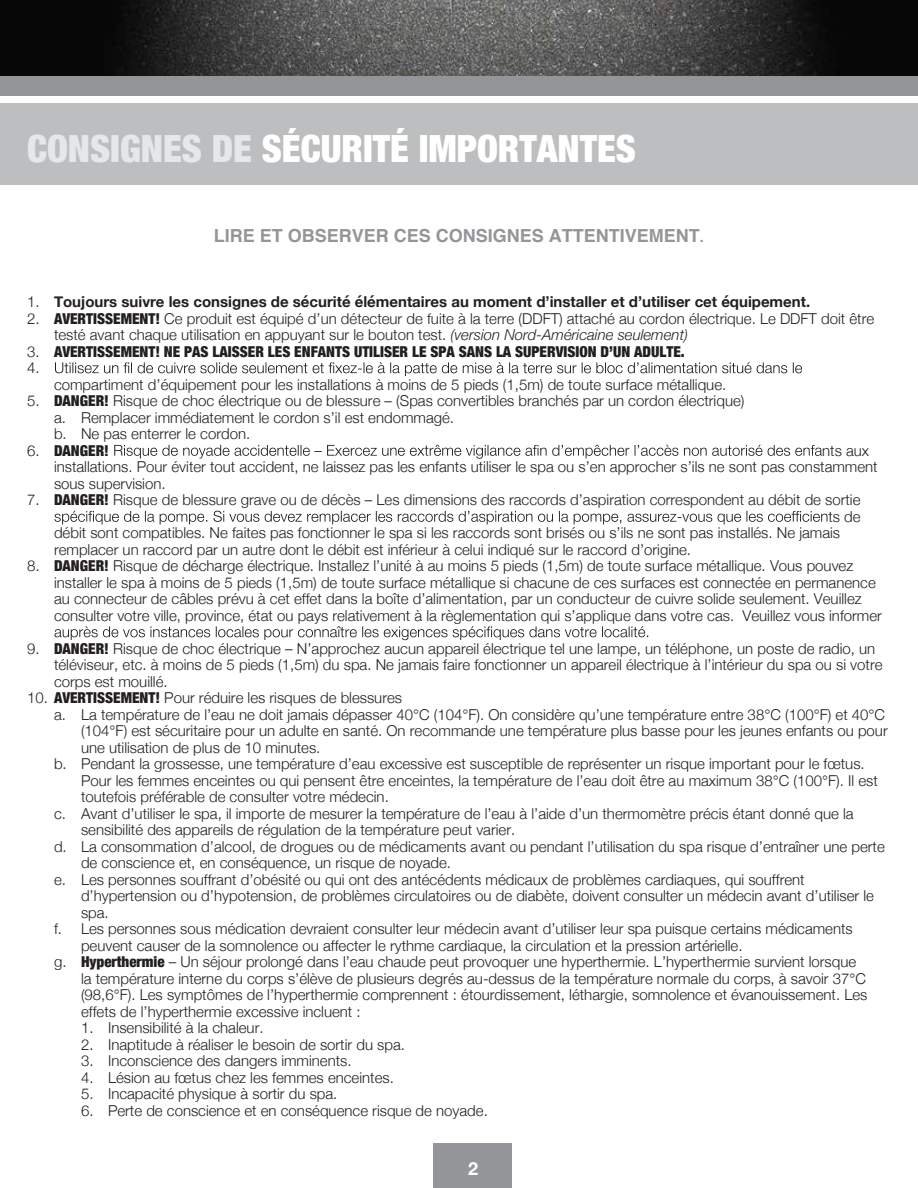
<style>
.page{position:relative;width:918px;height:1188px;background:#fff}
.page>*{position:absolute;margin:0;border:0;box-sizing:border-box;transform-origin:0 0}
.t1{font:900 condensed 37.5px "Helvetica Neue";color:#fff}
.t2{font:700 18px "Helvetica";color:#939598}
.t3{font:700 18px "Helvetica Neue";color:#fff}
.t4{font:300 15px/16.5px "Helvetica Neue";color:#231f20}
.t5{font:700 15px "Helvetica Neue";color:#231f20}
.t6{font:900 condensed 15px/16.5px "Helvetica Neue";color:#231f20}
.s1{color:#e6e7e8}
.s2{font-size:15px}
.s3{font-weight:300}
.s4{font-weight:900;font-stretch:condensed}
.s5{font-style:italic}
.s6{font-weight:300;font-stretch:normal}
</style>
<div class="page">
<div style="left:433px;top:1144px;width:79px;height:44px;background:#939598"></div>
<div style="left:0;top:104px;width:918px;height:81px;background:#bcbec0"></div>
<img style="left:1px;top:0;width:917px;height:76px">
<div style="left:0;top:76px;width:918px;height:20px;background:#939598"></div>
<svg style="left:55px;top:362px;width:747px;height:14px"></svg>
<svg style="left:114px;top:445px;width:708px;height:14px"></svg>
<svg style="left:54px;top:511px;width:773px;height:13px"></svg>
<svg style="left:54px;top:626px;width:594px;height:14px"></svg>
<h1 class="t1" style="left:27px;top:118px;width:611px"><span class="s1">CONSIGNES DE</span> SÉCURITÉ IMPORTANTES</h1>
<p class="t2" style="left:214px;top:221px;width:492px">LIRE ET OBSERVER CES CONSIGNES ATTENTIVEMENT<span class="s2">.</span></p>
<p class="t5" style="left:27px;top:290px;width:785px"><span class="s3">1.</span> Toujours suivre les consignes de sécurité élémentaires au moment d’installer et d’utiliser cet équipement.</p>
<p class="t4" style="left:54px;top:309px;width:822px;text-indent:-27px">2. <span class="s4">AVERTISSEMENT!</span> Ce produit est équipé d’un détecteur de fuite à la terre (DDFT) attaché au cordon électrique. Le DDFT doit être testé avant chaque utilisation en appuyant sur le bouton test. <span class="s5">(version Nord-Américaine seulement)</span></p>
<p class="t6" style="left:27px;top:342px;width:659px"><span class="s6">3.</span> AVERTISSEMENT! NE PAS LAISSER LES ENFANTS UTILISER LE SPA SANS LA SUPERVISION D’UN ADULTE.<br><span class="s6">4.</span></p>
<p class="t4" style="left:54px;top:375px;width:674px">compartiment d’équipement pour les installations à moins de 5 pieds (1,5m) de toute surface métallique.</p>
<p class="t4" style="left:54px;top:391px;width:692px;text-indent:-27px">5. <span class="s4">DANGER!</span> Risque de choc électrique ou de blessure – (Spas convertibles branchés par un cordon électrique) a. Remplacer immédiatement le cordon s’il est endommagé.<br>b. Ne pas enterrer le cordon.</p>
<p class="t6" style="left:27px;top:441px;width:83px"><span class="s6">6.</span> DANGER!</p>
<p class="t4" style="left:54px;top:441px;width:825px;text-indent:768px">nts aux installations. Pour éviter tout accident, ne laissez pas les enfants utiliser le spa ou s’en approcher s’ils ne sont pas constamment sous supervision.</p>
<p class="t4" style="left:27px;top:490px;width:835px">7. <span class="s4">DANGER!</span> Risque de blessure grave ou de décès – Les dimensions des raccords d’aspiration correspondent au débit de sortie</p>
<p class="t4" style="left:828px;top:507px;width:34px">ts de</p>
<p class="t4" style="left:54px;top:523px;width:788px">débit sont compatibles. Ne faites pas fonctionner le spa si les raccords sont brisés ou s’ils ne sont pas installés. Ne jamais</p>
<p class="t4" style="left:54px;top:540px;width:639px">remplacer un raccord par un autre dont le débit est inférieur à celui indiqué sur le raccord d’origine.</p>
<p class="t4" style="left:54px;top:556px;width:829px;text-indent:-27px">8. <span class="s4">DANGER!</span> Risque de décharge électrique. Installez l’unité à au moins 5 pieds (1,5m) de toute surface métallique. Vous pouvez installer le spa à moins de 5 pieds (1,5m) de toute surface métallique si chacune de ces surfaces est connectée en permanence au connecteur de câbles prévu à cet effet dans la boîte d’alimentation, par un conducteur de cuivre solide seulement. Veuillez consulter votre ville, province, état ou pays relativement à la règlementation qui s’applique dans votre cas. Veuillez vous informer</p>
<p class="t4" style="left:54px;top:639px;width:830px;text-indent:-27px">9. <span class="s4">DANGER!</span> Risque de choc électrique – N’approchez aucun appareil électrique tel une lampe, un téléphone, un poste de radio, un téléviseur, etc. à moins de 5 pieds (1,5m) du spa. Ne jamais faire fonctionner un appareil électrique à l’intérieur du spa ou si votre corps est mouillé.</p>
<p class="t4" style="left:27px;top:688px;width:377px">10. <span class="s4">AVERTISSEMENT!</span> Pour réduire les risques de blessures</p>
<p class="t4" style="left:54px;top:705px;width:833px">a. La température de l’eau ne doit jamais dépasser 40°C (104°F). On considère qu’une température entre 38°C (100°F) et 40°C</p>
<p class="t4" style="left:81px;top:721px;width:808px">(104°F) est sécuritaire pour un adulte en santé. On recommande une température plus basse pour les jeunes enfants ou pour</p>
<p class="t4" style="left:81px;top:738px;width:241px">une utilisation de plus de 10 minutes.</p>
<p class="t4" style="left:54px;top:754px;width:812px">b. Pendant la grossesse, une température d’eau excessive est susceptible de représenter un risque important pour le fœtus.</p>
<p class="t4" style="left:81px;top:771px;width:798px">Pour les femmes enceintes ou qui pensent être enceintes, la température de l’eau doit être au maximum 38°C (100°F). Il est</p>
<p class="t4" style="left:81px;top:787px;width:309px">toutefois préférable de consulter votre médecin.</p>
<p class="t4" style="left:54px;top:804px;width:801px">c. Avant d’utiliser le spa, il importe de mesurer la température de l’eau à l’aide d’un thermomètre précis étant donné que la</p>
<p class="t4" style="left:81px;top:820px;width:436px">sensibilité des appareils de régulation de la température peut varier.</p>
<p class="t4" style="left:54px;top:837px;width:832px">d. La consommation d’alcool, de drogues ou de médicaments avant ou pendant l’utilisation du spa risque d’entraîner une perte</p>
<p class="t4" style="left:81px;top:853px;width:372px">de conscience et, en conséquence, un risque de noyade.</p>
<p class="t4" style="left:54px;top:870px;width:752px">e. Les personnes souffrant d’obésité ou qui ont des antécédents médicaux de problèmes cardiaques, qui souffrent</p>
<p class="t4" style="left:81px;top:886px;width:794px">d’hypertension ou d’hypotension, de problèmes circulatoires ou de diabète, doivent consulter un médecin avant d’utiliser le</p>
<p class="t4" style="left:81px;top:903px;width:29px">spa.</p>
<p class="t4" style="left:54px;top:919px;width:800px">f. Les personnes sous médication devraient consulter leur médecin avant d’utiliser leur spa puisque certains médicaments</p>
<p class="t4" style="left:81px;top:936px;width:663px">peuvent causer de la somnolence ou affecter le rythme cardiaque, la circulation et la pression artérielle.</p>
<p class="t4" style="left:54px;top:952px;width:804px">g. <span class="s4">Hyperthermie</span> – Un séjour prolongé dans l’eau chaude peut provoquer une hyperthermie. L’hyperthermie survient lorsque</p>
<p class="t4" style="left:81px;top:969px;width:787px">la température interne du corps s’élève de plusieurs degrés au-dessus de la température normale du corps, à savoir 37°C</p>
<p class="t4" style="left:81px;top:985px;width:788px">(98,6°F). Les symptômes de l’hyperthermie comprennent : étourdissement, léthargie, somnolence et évanouissement. Les</p>
<p class="t4" style="left:81px;top:1002px;width:281px">effets de l’hyperthermie excessive incluent :</p>
<p class="t4" style="left:81px;top:1018px;width:184px">1. Insensibilité à la chaleur.</p>
<p class="t4" style="left:81px;top:1035px;width:325px">2. Inaptitude à réaliser le besoin de sortir du spa.</p>
<p class="t4" style="left:81px;top:1051px;width:272px">3. Inconscience des dangers imminents.</p>
<p class="t4" style="left:81px;top:1068px;width:314px">4. Lésion au fœtus chez les femmes enceintes.</p>
<p class="t4" style="left:81px;top:1084px;width:258px">5. Incapacité physique à sortir du spa.</p>
<p class="t4" style="left:81px;top:1101px;width:408px">6. Perte de conscience et en conséquence risque de noyade.</p>
<p class="t3" style="left:468px;top:1154px;width:12px">2</p>
</div>
